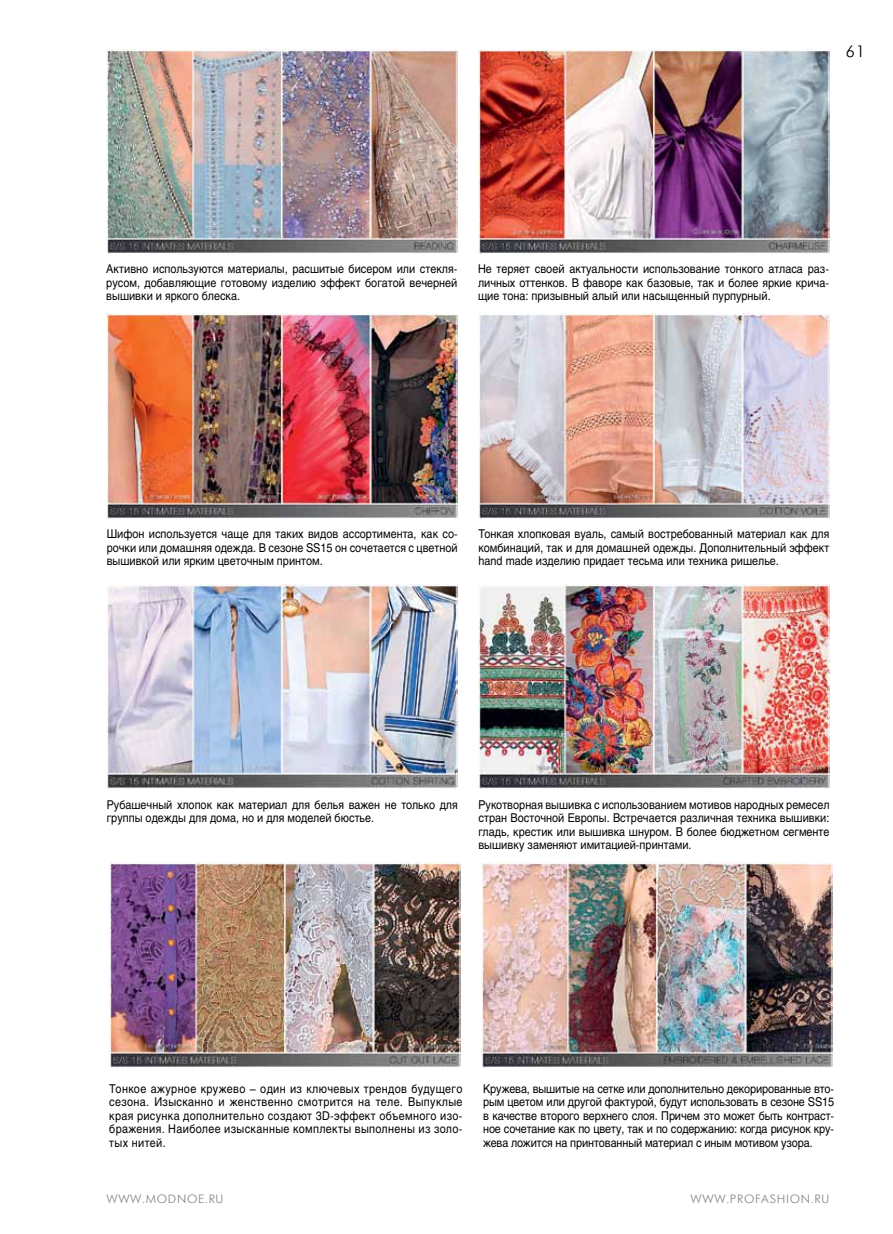
<style>
.page{position:relative;width:893px;height:1234px;background:#fff}
.page>*{position:absolute;margin:0;border:0;box-sizing:border-box;transform-origin:0 0}
.t1{font:300 16.5px "Futura Futuris";color:#000}
.t2{font:12px/13.5px "Helios C";color:#000;text-align:justify;scale:.9 1}
.t3{font:300 12px "Futura Futuris";letter-spacing:.06em;color:#808285}
</style>
<div class="page">
<img style="left:106px;top:49px;width:351px;height:205px">
<img style="left:478px;top:49px;width:351px;height:205px">
<img style="left:107px;top:314px;width:351px;height:204px">
<img style="left:478px;top:314px;width:351px;height:204px">
<img style="left:107px;top:584px;width:351px;height:204px">
<img style="left:478px;top:584px;width:351px;height:204px">
<img style="left:109px;top:862px;width:351px;height:205px">
<img style="left:481px;top:862px;width:351px;height:205px">
<h1 class="t1" style="left:846px;top:42px;width:21px">61</h1>
<p class="t2" style="left:106px;top:262px;width:392px">Активно используются материалы, расшитые бисером или стекля&shy;русом, добавляющие готовому изделию эффект богатой вечерней вышивки и яркого блеска.</p>
<p class="t2" style="left:478px;top:262px;width:392px">Не теряет своей актуальности использование тонкого атласа раз&shy;личных оттенков. В фаворе как базовые, так и более яркие крича&shy;щие тона: призывный алый или насыщенный пурпурный.</p>
<p class="t2" style="left:107px;top:527px;width:392px">Шифон используется чаще для таких видов ассортимента, как со&shy;рочки или домашняя одежда. В сезоне SS15 он сочетается с цветной вышивкой или ярким цветочным принтом.</p>
<p class="t2" style="left:478px;top:527px;width:391px">Тонкая хлопковая вуаль, самый востребованный материал как для комбинаций, так и для домашней одежды. Дополнительный эффект hand made изделию придает тесьма или техника ришелье.</p>
<p class="t2" style="left:107px;top:797px;width:392px">Рубашечный хлопок как материал для белья важен не только для группы одежды для дома, но и для моделей бюстье.</p>
<p class="t2" style="left:478px;top:797px;width:392px">Рукотворная вышивка с использованием мотивов народных ремесел стран Восточной Европы. Встречается различная техника вышивки: гладь, крестик или вышивка шнуром. В более бюджетном сегменте вышивку заменяют имитацией-принтами.</p>
<p class="t2" style="left:109px;top:1081px;width:394px">Тонкое ажурное кружево – один из ключевых трендов будущего сезона. Изысканно и женственно смотрится на теле. Выпуклые края рисунка дополнительно создают 3D-эффект объемного изо&shy;бражения. Наиболее изысканные комплекты выполнены из золо&shy;тых нитей.</p>
<p class="t2" style="left:483px;top:1081px;width:392px">Кружева, вышитые на сетке или дополнительно декорированные вто&shy;рым цветом или другой фактурой, будут использовать в сезоне SS15 в качестве второго верхнего слоя. Причем это может быть контраст&shy;ное сочетание как по цвету, так и по содержанию: когда рисунок кру&shy;жева ложится на принтованный материал с иным мотивом узора.</p>
<p class="t3" style="left:106px;top:1191px;width:119px">WWW.MODNOE.RU</p>
<p class="t3" style="left:690px;top:1191px;width:140px">WWW.PROFASHION.RU</p>
</div>
